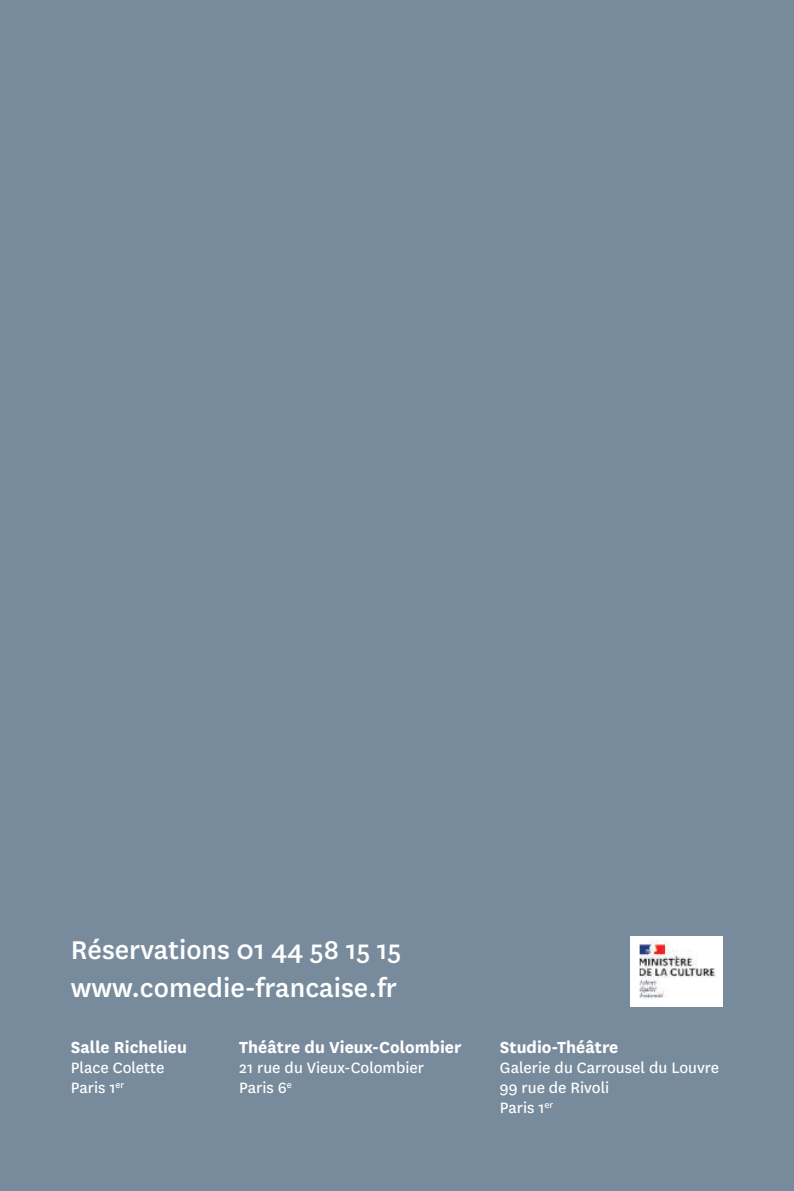
<style>
.page{position:relative;width:794px;height:1191px;background:#788b9c}
.page>*{position:absolute;margin:0;border:0;box-sizing:border-box;transform-origin:0 0}
.t1{font:500 30px/37.5px "National";color:#fff}
.t2{font:700 18.75px "National";color:#fff}
.t3{font:17.5px/20px "National";color:#fff}
</style>
<div class="page">
<img style="left:630px;top:936px;width:93px;height:71px">
<h1 class="t1" style="left:71px;top:929px;width:332px">Réservations 01 44 58 15 15 www.comedie-francaise.fr</h1>
<p class="t2" style="left:71px;top:1034px;width:118px">Salle Richelieu</p>
<p class="t3" style="left:71px;top:1057px;width:95px">Place Colette<br>Paris 1<sup>er</sup></p>
<p class="t2" style="left:239px;top:1034px;width:224px">Théâtre du Vieux-Colombier</p>
<p class="t3" style="left:239px;top:1057px;width:186px">21 rue du Vieux-Colombier<br>Paris 6<sup>e</sup></p>
<p class="t2" style="left:500px;top:1034px;width:120px">Studio-Théâtre</p>
<p class="t3" style="left:500px;top:1057px;width:221px">Galerie du Carrousel du Louvre<br>99 rue de Rivoli<br>Paris 1<sup>er</sup></p>
</div>
